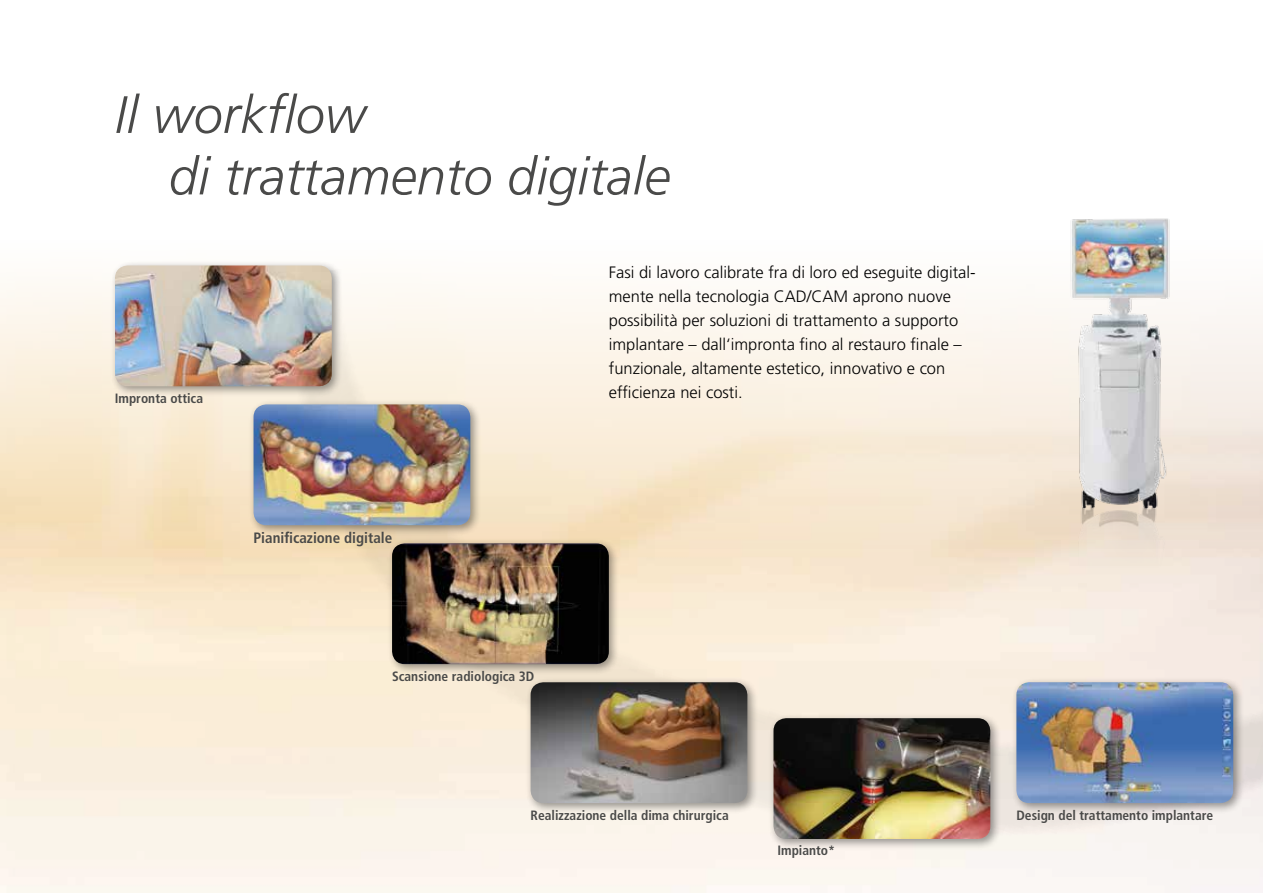
<style>
.page{position:relative;width:1263px;height:893px;background:#fff}
.page>*{position:absolute;margin:0;border:0;box-sizing:border-box;transform-origin:0 0}
.t1{font:italic 300 52.5px/61.5px "Frutiger";color:#4a4a49}
.t2{font:300 16.5px/24px "Frutiger";color:#000}
.t3{font:700 condensed 15px "Frutiger";color:#4a4a49}
.t4{font:700 condensed 13.5px "Frutiger";color:#4a4a49}
</style>
<div class="page">
<img style="left:1061px;top:218px;width:128px;height:265px">
<img style="left:1060px;top:483px;width:129px;height:194px">
<div style="left:387px;top:538px;width:233px;height:137px;background:#000;opacity:.4"></div>
<img style="left:392px;top:543px;width:217px;height:121px">
<div style="left:248px;top:399px;width:234px;height:137px;background:#000;opacity:.4"></div>
<img style="left:254px;top:404px;width:216px;height:121px">
<div style="left:110px;top:260px;width:233px;height:137px;background:#000;opacity:.4"></div>
<img style="left:115px;top:265px;width:217px;height:121px">
<div style="left:525px;top:677px;width:234px;height:137px;background:#000;opacity:.4"></div>
<img style="left:531px;top:682px;width:216px;height:121px">
<div style="left:1011px;top:677px;width:233px;height:137px;background:#000;opacity:.4"></div>
<img style="left:1016px;top:682px;width:217px;height:121px">
<div style="left:768px;top:713px;width:233px;height:137px;background:#000;opacity:.4"></div>
<img style="left:773px;top:718px;width:217px;height:121px">
<h1 class="t1" style="left:169px;top:85px;width:503px;text-indent:-54px">Il workflow<br>di trattamento digitale</h1>
<p class="t4" style="left:115px;top:390px;width:90px">Impronta ottica</p>
<p class="t3" style="left:254px;top:529px;width:140px">Pianificazione digitale</p>
<p class="t4" style="left:392px;top:668px;width:144px">Scansione radiologica 3D</p>
<p class="t2" style="left:609px;top:260px;width:368px">Fasi di lavoro calibrate fra di loro ed eseguite digital&shy;mente nella tecnologia CAD/CAM aprono nuove possibilità per soluzioni di trattamento a supporto implantare – dall‘impronta fino al restauro finale – funzionale, altamente estetico, innovativo e con efficienza nei costi.</p>
<p class="t4" style="left:531px;top:807px;width:200px">Realizzazione della dima chirurgica</p>
<p class="t4" style="left:1016px;top:807px;width:198px">Design del trattamento implantare</p>
<p class="t4" style="left:777px;top:843px;width:59px">Impianto*</p>
</div>
